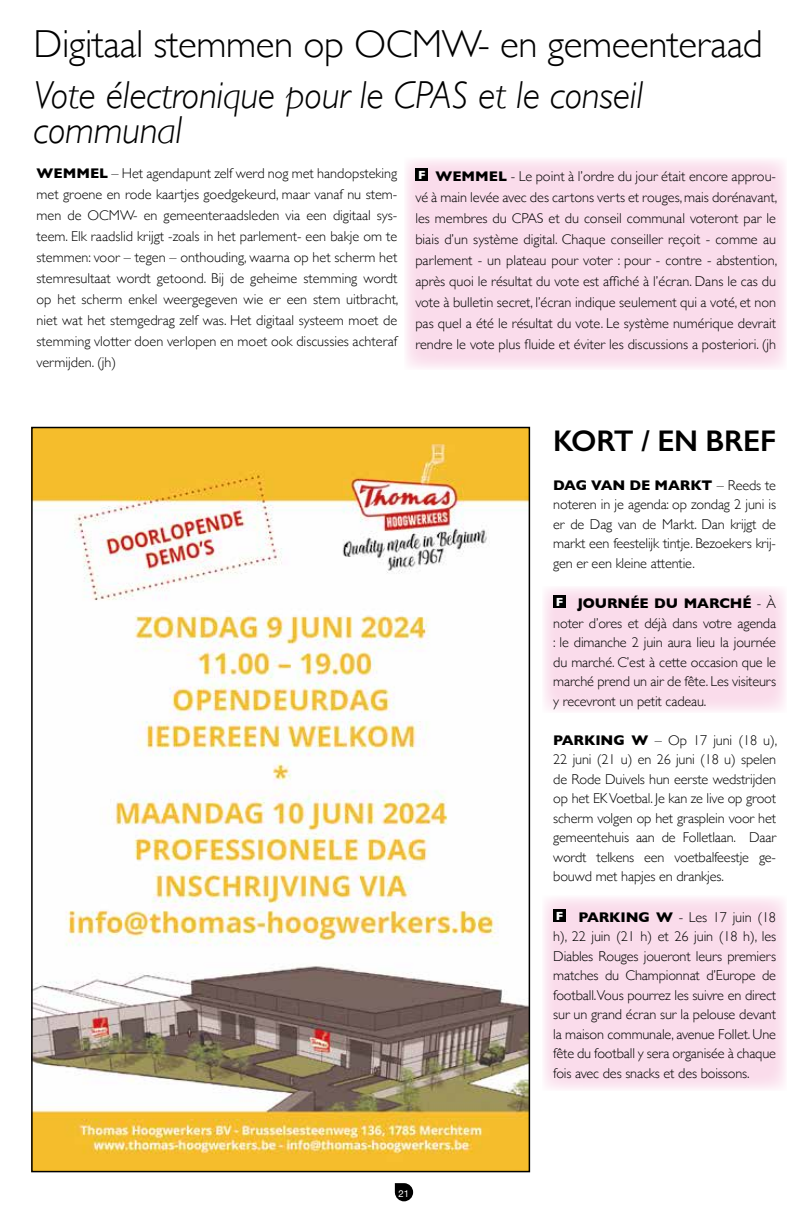
<style>
.page{position:relative;width:808px;height:1212px;background:#fff}
.page>*{position:absolute;margin:0;border:0;box-sizing:border-box;transform-origin:0 0}
.t1{font:italic 300 39px/34.5px "Gill Sans";letter-spacing:-.01em;color:#000}
.t2{font:300 39px "Gill Sans";letter-spacing:-.01em;color:#000}
.t3{font:600 30px "Gill Sans";letter-spacing:-.01em;color:#000}
.t4{font:300 14.25px/19.5px "Gill Sans";letter-spacing:-.01em;color:#000;text-align:justify}
.t5{font:9.6px "Helvetica Neue";color:#fff}
.s1{font-weight:700}
</style>
<div class="page">
<svg style="left:395px;top:1183px;width:18px;height:18px"></svg>
<div style="left:542px;top:895px;width:245px;height:196px;background:#fadceb"></div>
<div style="left:404px;top:157px;width:383px;height:213px;background:#fadceb"></div>
<img style="left:34px;top:430px;width:493px;height:739px">
<div style="left:415px;top:168px;width:13px;height:13px;background:#000"></div>
<div style="left:542px;top:586px;width:245px;height:127px;background:#fadceb"></div>
<div style="left:553px;top:595px;width:13px;height:13px;background:#000"></div>
<div style="left:553px;top:909px;width:13px;height:13px;background:#000"></div>
<h1 class="t2" style="left:34px;top:14px;width:731px">Digitaal stemmen op OCMW- en gemeenteraad</h1>
<h1 class="t1" style="left:34px;top:78px;width:611px">Vote électronique pour le CPAS et le conseil communal</h1>
<p class="t4" style="left:37px;top:163px;width:363px;line-height:21px"><span class="s1">WEMMEL</span> – Het agendapunt zelf werd nog met handopsteking met groene en rode kaartjes goedgekeurd, maar vanaf nu stem&shy;men de OCMW- en gemeenteraadsleden via een digitaal sys&shy;teem. Elk raadslid krijgt -zoals in het parlement- een bakje om te stemmen: voor – tegen – onthouding, waarna op het scherm het stemresultaat wordt getoond. Bij de geheime stemming wordt op het scherm enkel weergegeven wie er een stem uitbracht, niet wat het stemgedrag zelf was. Het digitaal systeem moet de stemming vlotter doen verlopen en moet ook discussies achteraf vermijden. (jh)</p>
<p class="t4" style="left:415px;top:165px;width:363px;line-height:21px"><sup>F</sup> <span class="s1">WEMMEL</span> - Le point à l’ordre du jour était encore approu&shy;vé à main levée avec des cartons verts et rouges, mais dorénavant, les membres du CPAS et du conseil communal voteront par le biais d’un système digital. Chaque conseiller reçoit - comme au parlement - un plateau pour voter : pour - contre - abstention, après quoi le résultat du vote est affiché à l’écran. Dans le cas du vote à bulletin secret, l’écran indique seulement qui a voté, et non pas quel a été le résultat du vote. Le système numérique devrait rendre le vote plus fluide et éviter les discussions a posteriori. (jh</p>
<p class="t5" style="left:399px;top:1186px;width:12px">21</p>
<h2 class="t3" style="left:553px;top:422px;width:224px">KORT / EN BREF</h2>
<p class="t4" style="left:553px;top:475px;width:224px"><span class="s1">DAG VAN DE MARKT</span> – Reeds te noteren in je agenda: op zondag 2 juni is er de Dag van de Markt. Dan krijgt de markt een feestelijk tintje. Bezoekers krij&shy;gen er een kleine attentie.</p>
<p class="t4" style="left:553px;top:593px;width:224px"><sup>F</sup> <span class="s1">JOURNÉE DU MARCHÉ</span> - À noter d’ores et déjà dans votre agenda : le dimanche 2 juin aura lieu la journée du marché. C’est à cette occasion que le marché prend un air de fête. Les visiteurs y recevront un petit cadeau.</p>
<p class="t4" style="left:553px;top:730px;width:225px"><span class="s1">PARKING W</span> – Op 17 juni (18 u), 22 juni (21 u) en 26 juni (18 u) spelen de Rode Duivels hun eerste wedstrijden op het EK Voetbal. Je kan ze live op groot scherm volgen op het grasplein voor het gemeentehuis aan de Folletlaan. Daar wordt telkens een voetbalfeestje ge&shy;bouwd met hapjes en drankjes.</p>
<p class="t4" style="left:553px;top:907px;width:224px"><sup>F</sup> <span class="s1">PARKING W</span> - Les 17 juin (18 h), 22 juin (21 h) et 26 juin (18 h), les Diables Rouges joueront leurs premiers matches du Championnat d’Europe de football.Vous pourrez les suivre en direct sur un grand écran sur la pelouse devant la maison communale, avenue Follet. Une fête du football y sera organisée à chaque fois avec des snacks et des boissons.</p>
</div>
